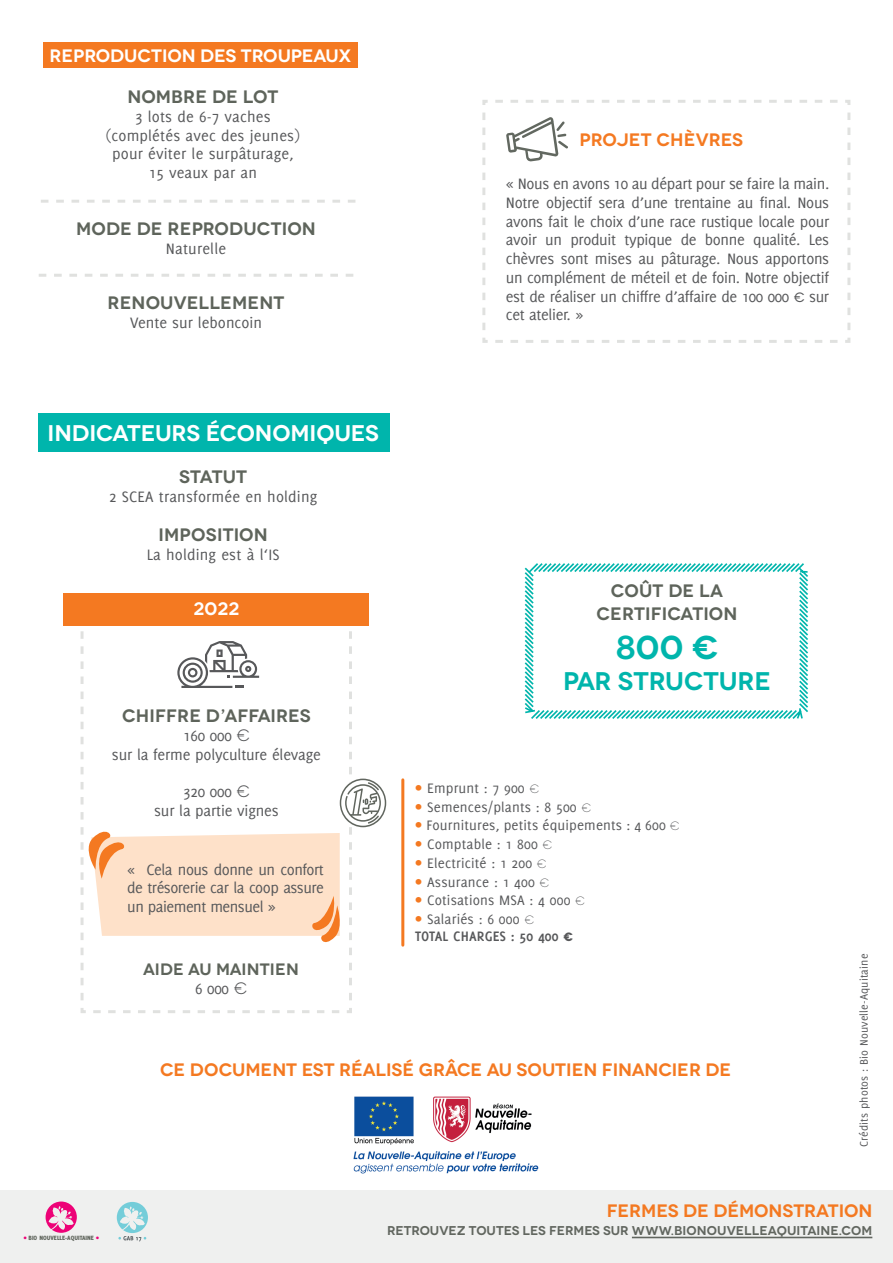
<style>
.page{position:relative;width:893px;height:1263px;background:#fff}
.page>*{position:absolute;margin:0;border:0;box-sizing:border-box;transform-origin:0 0}
.t1{font:600 33px "Novecentowide";color:#00b5ac}
.t2{font:600 25.5px "Novecentowide";letter-spacing:-.005em;color:#00b5ac}
.t3{font:600 22.65px "Novecentowide";letter-spacing:-.01em;color:#fff}
.t4{font:600 18px/22.5px "Novecentowide";letter-spacing:.01em;color:#5e645b;text-align:center}
.t5{font:600 18px "Novecentowide";color:#f47921}
.t6{font:600 18px "Novecentowide";letter-spacing:-.005em;color:#fff}
.t7{font:16.5px/18.8px "Delicious";letter-spacing:-.01em;color:#57585a;text-align:center}
.t8{font:16.5px/18.8px "Delicious";letter-spacing:.01em;color:#57585a;text-align:center}
.t9{font:600 16.5px "Novecentowide";letter-spacing:.01em;color:#5e645b}
.t10{font:15px "Delicious";letter-spacing:.01em;color:#57585a}
.t11{font:700 15px/16.5px "Delicious";letter-spacing:.01em;color:#57585a}
.t12{font:600 12.75px "Novecentowide";color:#61665f}
.t13{font:12px "Delicious";letter-spacing:.01em;color:#57585a}
.t14{font:800 6.75px "Delicious";color:#5e645b}
.s1{font-family:"Novecentowide";font-size:13.5px}
.s2{font-family:"Novecentowide"}
.s3{font-size:16.5px;color:#f47921}
.s4{font-family:"Novecentowide";font-weight:300;font-size:12px}
.s5{font-weight:400;font-size:16.5px;color:#f47921}
.s6{font-weight:400}
.s7{font-family:"Novecentowide";font-size:12px}
.s8{color:#ed0277}
</style>
<div class="page">
<div style="left:0;top:1190px;width:893px;height:73px;background:#eff0ef"></div>
<div style="left:39px;top:413px;width:351px;height:38px;background:#00b5ac"></div>
<svg style="left:79px;top:625px;width:274px;height:388px"></svg>
<div style="left:64px;top:593px;width:305px;height:32px;background:#f47921"></div>
<div style="left:43px;top:43px;width:315px;height:25px;background:#f47921"></div>
<svg style="left:39px;top:274px;width:314px;height:3px"></svg>
<svg style="left:41px;top:200px;width:314px;height:3px"></svg>
<svg style="left:524px;top:563px;width:284px;height:156px"></svg>
<svg style="left:117px;top:1202px;width:31px;height:39px"></svg>
<svg style="left:46px;top:1201px;width:31px;height:32px"></svg>
<hr style="left:632px;top:1237px;width:240px;height:1px;background:#61665f">
<svg style="left:482px;top:100px;width:369px;height:243px"></svg>
<svg style="left:506px;top:117px;width:62px;height:44px"></svg>
<svg style="left:81px;top:627px;width:305px;height:377px"></svg>
<hr style="left:401px;top:780px;width:3px;height:165px;background:#f47921">
<img style="left:353px;top:1096px;width:186px;height:78px">
<p class="t6" style="left:49px;top:45px;width:303px">REPRODUCTION DES TROUPEAUX</p>
<p class="t4" style="left:127px;top:86px;width:153px">NOMBRE DE LOT</p>
<p class="t8" style="left:106px;top:107px;width:196px">3 lots de 6-7 vaches (complétés avec des jeunes) pour éviter le surpâturage,<br>15 veaux par an</p>
<p class="t4" style="left:76px;top:218px;width:241px">MODE DE REPRODUCTION</p>
<p class="t8" style="left:166px;top:239px;width:62px">Naturelle</p>
<p class="t4" style="left:108px;top:292px;width:178px">RENOUVELLEMENT</p>
<p class="t7" style="left:130px;top:313px;width:133px">Vente sur leboncoin</p>
<p class="t5" style="left:580px;top:129px;width:165px">PROJET CHÈVRES</p>
<p class="t7" style="left:506px;top:174px;width:325px;text-align:justify">« Nous en avons 10 au départ pour se faire la main.<br>Notre objectif sera d’une trentaine au final. Nous avons fait le choix d’une race rustique locale pour avoir un produit typique de bonne qualité. Les chèvres sont mises au pâturage. Nous apportons un complément de méteil et de foin. Notre objectif est de réaliser un chiffre d’affaire de 100 000 <span class="s1">€</span> sur cet atelier. »</p>
<h3 class="t3" style="left:47px;top:419px;width:333px">INDICATEURS ÉCONOMIQUES</h3>
<p class="t4" style="left:179px;top:465px;width:69px">STATUT</p>
<p class="t8" style="left:109px;top:487px;width:210px">2 SCEA transformée en holding</p>
<p class="t4" style="left:159px;top:524px;width:111px">IMPOSITION</p>
<p class="t8" style="left:147px;top:545px;width:134px">La holding est à l‘IS</p>
<p class="t6" style="left:193px;top:598px;width:47px">2022</p>
<p class="t4" style="left:122px;top:705px;width:190px">CHIFFRE D’AFFAIRES</p>
<p class="t7" style="left:112px;top:726px;width:210px">160 000 <span class="s2">€<br></span>sur la ferme polyculture élevage</p>
<p class="t7" style="left:154px;top:782px;width:126px">320 000 <span class="s2">€<br></span>sur la partie vignes</p>
<p class="t7" style="left:127px;top:859px;width:198px;text-align:justify">« Cela nous donne un confort de trésorerie car la coop assure un paiement mensuel »</p>
<p class="t9" style="left:143px;top:959px;width:157px">AIDE AU MAINTIEN</p>
<p class="t7" style="left:195px;top:979px;width:53px">6 000 <span class="s2">€</span></p>
<p class="t4" style="left:596px;top:580px;width:142px">COÛT DE LA<br>CERTIFICATION</p>
<h1 class="t1" style="left:616px;top:627px;width:104px">800 €</h1>
<h2 class="t2" style="left:563px;top:665px;width:209px">PAR STRUCTURE</h2>
<p class="t10" style="left:415px;top:779px;width:125px"><span class="s3">•</span> Emprunt : 7 900 <span class="s4">€</span></p>
<p class="t10" style="left:415px;top:798px;width:177px"><span class="s3">•</span> Semences/plants : 8 500 <span class="s4">€</span></p>
<p class="t10" style="left:415px;top:817px;width:266px"><span class="s3">•</span> Fournitures, petits équipements : 4 600 <span class="s4">€</span></p>
<p class="t10" style="left:415px;top:836px;width:138px"><span class="s3">•</span> Comptable : 1 800 <span class="s4">€</span></p>
<p class="t10" style="left:415px;top:854px;width:133px"><span class="s3">•</span> Electricité : 1 200 <span class="s4">€</span></p>
<p class="t10" style="left:415px;top:873px;width:135px"><span class="s3">•</span> Assurance : 1 400 <span class="s4">€</span></p>
<p class="t10" style="left:415px;top:892px;width:171px"><span class="s3">•</span> Cotisations MSA : 4 000 <span class="s4">€</span></p>
<p class="t11" style="left:415px;top:911px;width:159px"><span class="s5">•</span> <span class="s6">Salariés : 6 000</span> <span class="s4">€<br></span>TOTAL CHARGES : 50 400 <span class="s7">€</span></p>
<p class="t5" style="left:160px;top:1059px;width:573px">CE DOCUMENT EST RÉALISÉ GRÂCE AU SOUTIEN FINANCIER DE</p>
<p class="t13" style="left:857px;top:1147px;width:194px;rotate:-90deg">Crédits photos : Bio Nouvelle-Aquitaine</p>
<p class="t14" style="left:24px;top:1234px;width:77px"><span class="s8">•</span> BIO NOUVELLE-AQUITAINE <span class="s8">•</span></p>
<p class="t5" style="left:607px;top:1200px;width:267px">FERMES DE DÉMONSTRATION</p>
<p class="t12" style="left:387px;top:1223px;width:487px">RETROUVEZ TOUTES LES FERMES SUR WWW.BIONOUVELLEAQUITAINE.COM</p>
</div>
